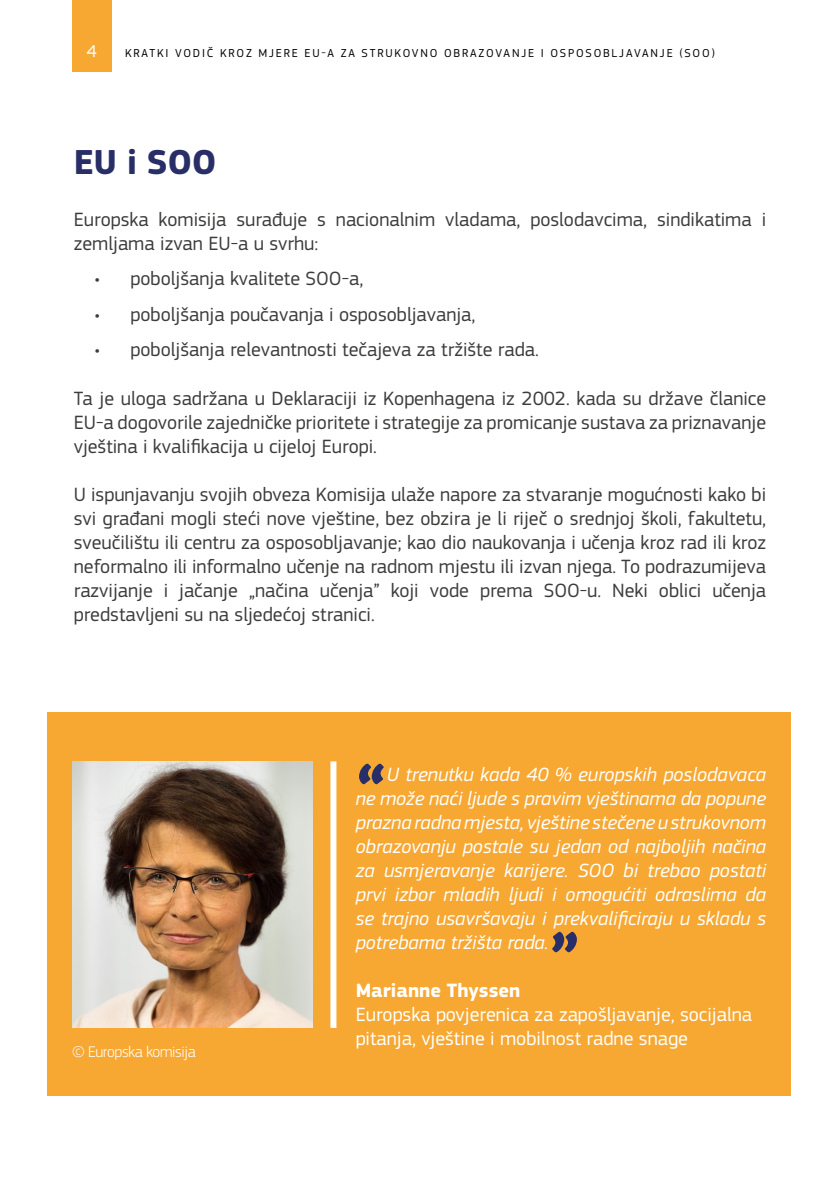
<style>
.page{position:relative;width:840px;height:1191px;background:#fff}
.page>*{position:absolute;margin:0;border:0;box-sizing:border-box;transform-origin:0 0}
.Body_text{font:700 66px "EC Square Sans Pro";color:#282e67}
.section_heading{font:700 36px "EC Square Sans Pro";color:#282e67}
.Body_text-2{font:20px/24px "EC Square Sans Pro";color:#3c3c3b;text-align:justify}
.Body_text-3{font:italic 20px/24px "EC Square Sans Pro";color:#fff;text-align:justify}
.Body_text-4{font:20px/24px "EC Square Sans Pro";color:#fff}
.Body_text-5{font:700 20px "EC Square Sans Pro";color:#fff}
.t1{font:18px "EC Square Sans Pro";color:#fff}
.plem{font:300 16px "EC Square Sans Pro";letter-spacing:-.02em;color:#fff}
.t2{font:12px "EC Square Sans Pro";letter-spacing:.15em;color:#000}
</style>
<div class="page">
<div style="left:72px;top:0;width:40px;height:72px;background:#f7a833"></div>
<div style="left:47px;top:711px;width:743px;height:384px;background:#f7a833"></div>
<img style="left:72px;top:761px;width:240px;height:267px">
<div style="left:330px;top:761px;width:6px;height:267px;background:#fff"></div>
<p class="t1" style="left:87px;top:40px;width:12px">4</p>
<p class="t2" style="left:125px;top:46px;width:591px">KRATKI VODIČ KROZ MJERE EU-A ZA STRUKOVNO OBRAZOVANJE I OSPOSOBLJAVANJE (SOO)</p>
<h2 class="section_heading" style="left:74px;top:140px;width:144px">EU i SOO</h2>
<p class="Body_text-2" style="left:74px;top:207px;width:693px">Europska komisija surađuje s nacionalnim vladama, poslodavcima, sindikatima i zemljama izvan EU-a u svrhu:</p>
<p class="Body_text-2" style="left:94px;top:267px;width:270px">• poboljšanja kvalitete SOO-a,</p>
<p class="Body_text-2" style="left:94px;top:302px;width:382px">• poboljšanja poučavanja i osposobljavanja,</p>
<p class="Body_text-2" style="left:94px;top:337px;width:445px">• poboljšanja relevantnosti tečajeva za tržište rada.</p>
<p class="Body_text-2" style="left:74px;top:386px;width:693px">Ta je uloga sadržana u Deklaraciji iz Kopenhagena iz 2002. kada su države članice EU-a dogovorile zajedničke prioritete i strategije za promicanje sustava za priznavanje vještina i kvalifikacija u cijeloj Europi.</p>
<p class="Body_text-2" style="left:74px;top:482px;width:693px">U ispunjavanju svojih obveza Komisija ulaže napore za stvaranje mogućnosti kako bi svi građani mogli steći nove vještine, bez obzira je li riječ o srednjoj školi, fakultetu, sveučilištu ili centru za osposobljavanje; kao dio naukovanja i učenja kroz rad ili kroz neformalno ili informalno učenje na radnom mjestu ili izvan njega. To podrazumijeva razvijanje i jačanje „načina učenja” koji vode prema SOO-u. Neki oblici učenja predstavljeni su na sljedećoj stranici.</p>
<p class="plem" style="left:72px;top:1042px;width:125px">© Europska komisija</p>
<p class="Body_text" style="left:355px;top:750px;width:33px">“</p>
<p class="Body_text-3" style="left:355px;top:762px;width:412px;text-indent:31px">U trenutku kada 40 % europskih poslodavaca ne može naći ljude s pravim vještinama da popune prazna radna mjesta, vještine stečene u strukovnom obrazovanju postale su jedan od najboljih načina za usmjeravanje karijere. SOO bi trebao postati prvi izbor mladih ljudi i omogućiti odraslima da se trajno usavršavaju i prekvalificiraju u skladu s potrebama tržišta rada.</p>
<p class="Body_text" style="left:548px;top:918px;width:33px">”</p>
<p class="Body_text-5" style="left:355px;top:978px;width:166px">Marianne Thyssen</p>
<p class="Body_text-4" style="left:355px;top:1002px;width:398px">Europska povjerenica za zapošljavanje, socijalna pitanja, vještine i mobilnost radne snage</p>
</div>
